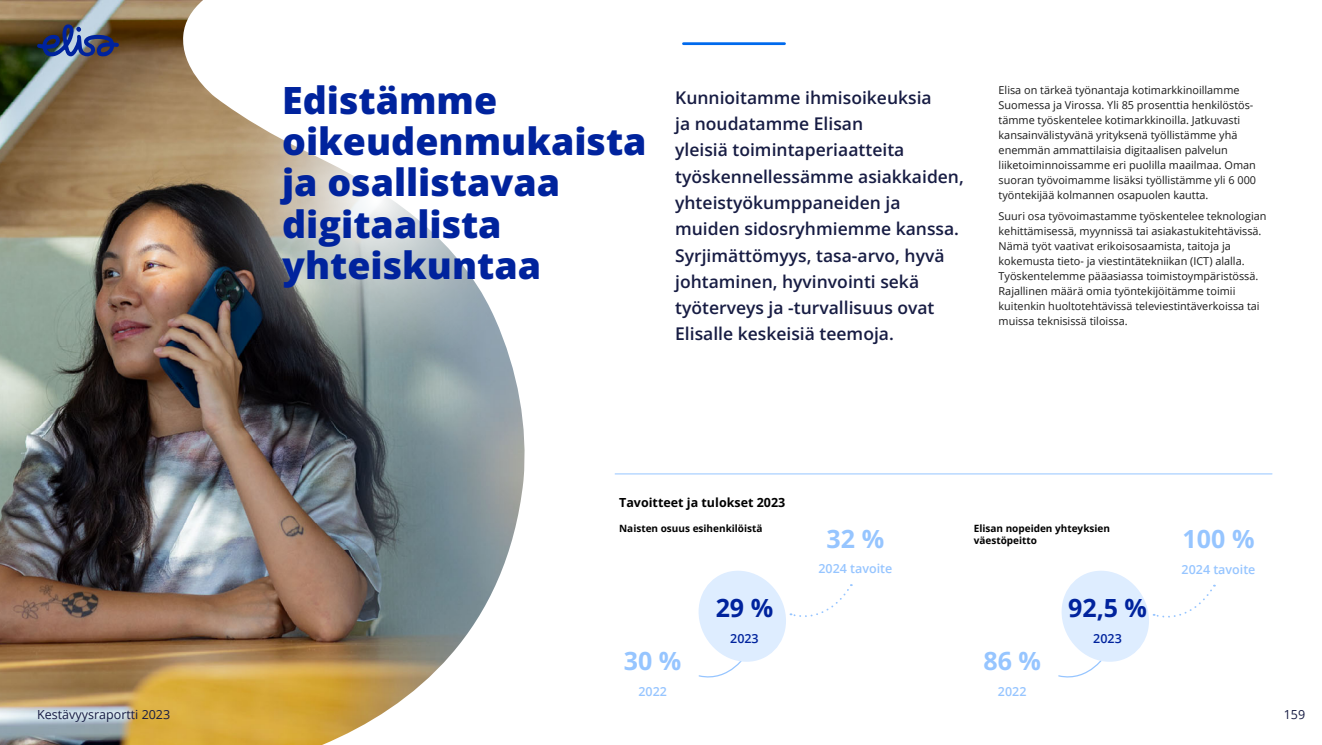
<style>
.page{position:relative;width:1322px;height:745px;background:#fff}
.page>*{position:absolute;margin:0;border:0;box-sizing:border-box;transform-origin:0 0}
.t1{font:800 37.5px/41.2px "Open Sans";color:#00239d}
.t2{font:700 25px "Open Sans";color:#96c5ff}
.t3{font:700 25px "Open Sans";color:#00239d}
.t4{font:600 17.5px/26.2px "Open Sans";color:#171c43}
.t5{font:600 12.5px "Open Sans";color:#96c5ff}
.t6{font:700 12.5px "Open Sans";color:#000}
.t7{font:12.5px "Open Sans";color:#171c43}
.t8{font:600 12.5px "Open Sans";color:#00239d}
.t9{font:10.88px/15px "Open Sans";color:#1a1a1a}
.t10{font:700 10px/12px "Open Sans";color:#000}
</style>
<div class="page">
<img style="left:0;top:0;width:525px;height:744px">
<svg style="left:200px;top:31px;width:351px;height:337px"></svg>
<hr style="left:615px;top:473px;width:657px;height:1px;background:#96c5ff">
<svg style="left:698px;top:571px;width:154px;height:107px"></svg>
<svg style="left:1058px;top:571px;width:157px;height:107px"></svg>
<svg style="left:37px;top:24px;width:82px;height:32px;background:#485275"></svg>
<hr style="left:683px;top:42px;width:101px;height:3px;background:#006aed">
<h1 class="t1" style="left:282px;top:78px;width:366px">Edistämme oikeudenmukaista ja osallistavaa digitaalista yhteiskuntaa</h1>
<p class="t4" style="left:675px;top:84px;width:290px">Kunnioitamme ihmisoikeuksia<br>ja noudatamme Elisan<br>yleisiä toimintaperiaatteita työskennellessämme asiakkaiden, yhteistyökumppaneiden ja muiden sidosryhmiemme kanssa.<br>Syrjimättömyys, tasa-arvo, hyvä johtaminen, hyvinvointi sekä työterveys ja -turvallisuus ovat<br>Elisalle keskeisiä teemoja.</p>
<p class="t9" style="left:998px;top:83px;width:259px">Elisa on tärkeä työnantaja kotimarkkinoillamme Suomessa ja Virossa. Yli 85 prosenttia henkilöstös&shy;tämme työskentelee kotimarkkinoilla. Jatkuvasti kansainvälistyvänä yrityksenä työllistämme yhä enemmän ammattilaisia digitaalisen palvelun liiketoiminnoissamme eri puolilla maailmaa. Oman suoran työvoimamme lisäksi työllistämme yli 6 000 työntekijää kolmannen osapuolen kautta.</p>
<p class="t9" style="left:998px;top:208px;width:269px">Suuri osa työvoimastamme työskentelee teknologian kehittämisessä, myynnissä tai asiakastukitehtävissä.<br>Nämä työt vaativat erikoisosaamista, taitoja ja kokemusta tieto- ja viestintätekniikan (ICT) alalla.<br>Työskentelemme pääasiassa toimistoympäristössä.<br>Rajallinen määrä omia työntekijöitämme toimii kuitenkin huoltotehtävissä televiestintäverkoissa tai muissa teknisissä tiloissa.</p>
<p class="t6" style="left:619px;top:493px;width:168px">Tavoitteet ja tulokset 2023</p>
<p class="t10" style="left:619px;top:521px;width:145px">Naisten osuus esihenkilöistä</p>
<h2 class="t2" style="left:624px;top:643px;width:59px">30 %</h2>
<p class="t5" style="left:638px;top:682px;width:30px">2022</p>
<h2 class="t3" style="left:715px;top:590px;width:59px">29 %</h2>
<p class="t8" style="left:730px;top:629px;width:30px">2023</p>
<h2 class="t2" style="left:826px;top:521px;width:59px">32 %</h2>
<p class="t5" style="left:818px;top:560px;width:75px">2024 tavoite</p>
<p class="t10" style="left:974px;top:521px;width:138px">Elisan nopeiden yhteyksien väestöpeitto</p>
<h2 class="t2" style="left:983px;top:643px;width:59px">86 %</h2>
<p class="t5" style="left:998px;top:682px;width:30px">2022</p>
<h2 class="t3" style="left:1068px;top:590px;width:81px">92,5 %</h2>
<p class="t8" style="left:1093px;top:629px;width:30px">2023</p>
<h2 class="t2" style="left:1182px;top:521px;width:73px">100 %</h2>
<p class="t5" style="left:1181px;top:560px;width:75px">2024 tavoite</p>
<p class="t7" style="left:37px;top:705px;width:135px">Kestävyysraportti 2023</p>
<p class="t7" style="left:1283px;top:705px;width:23px">159</p>
</div>
